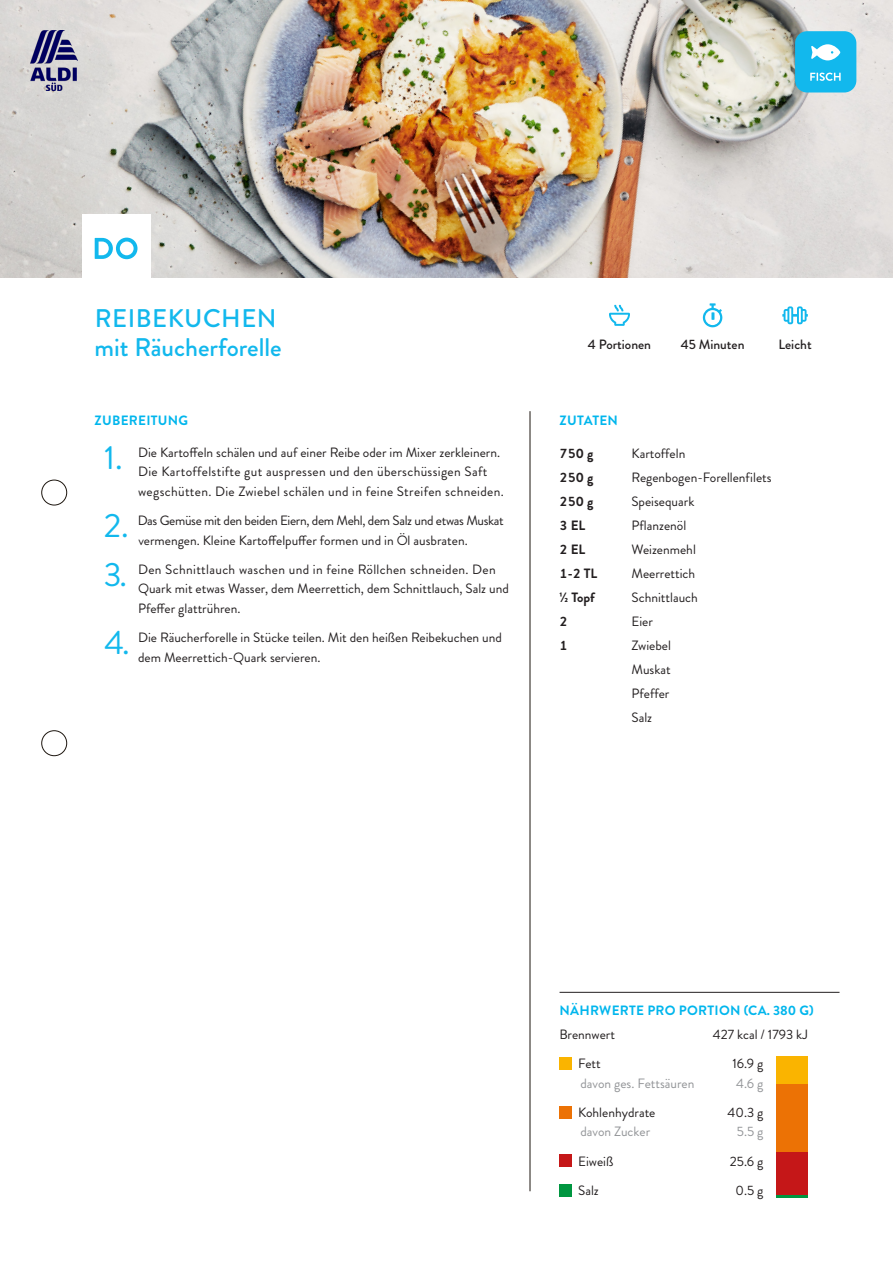
<style>
.page{position:relative;width:893px;height:1263px;background:#fff}
.page>*{position:absolute;margin:0;border:0;box-sizing:border-box;transform-origin:0 0}
.Zubereitungsliste{font:33.6px "Brandon Grotesque";color:#12b8ed}
.Headline_1{font:500 25.5px "Brandon Grotesque";color:#12b8ed}
.Headline_1-2{font:500 25.5px "Brandon Grotesque";letter-spacing:.02em;color:#12b8ed}
.Zubereitungsliste-2{font:13.5px/19.5px "Brandon Grotesque";color:#231f20}
.Zubereitungsliste-3{font:13.5px/19.5px "Brandon Grotesque";letter-spacing:.025em;color:#231f20}
.Zubereitungsliste-4{font:13.5px/19.5px "Brandon Grotesque";letter-spacing:-.025em;color:#231f20}
.Headline_2{font:13.5px "Brandon Grotesque";color:#231f20}
.Headline_2-2{font:700 13.5px "Brandon Grotesque";letter-spacing:.02em;color:#00b6ed}
.Naehrwerte_Liste{font:13.5px "Brandon Grotesque";color:#231f20}
.Absatzformat_1{font:13.5px "Brandon Grotesque";color:#231f20}
.Naehrwerte_Liste-2{font:13.5px "Brandon Grotesque";color:#939598}
.txt{font:500 13.5px "Brandon Grotesque";color:#231f20}
.Headline_2-3{font:700 13.5px "Brandon Grotesque";color:#231f20}
.Absatzformat_1-2{font:700 13.5px "Brandon Grotesque";color:#231f20}
</style>
<div class="page">
<div style="left:42px;top:480px;width:25px;height:25px;border:1px solid #1d160f;border-radius:50%"></div>
<div style="left:42px;top:730px;width:25px;height:26px;border:1px solid #1d160f;border-radius:50%"></div>
<hr style="left:530px;top:411px;width:1px;height:780px;background:#1d160f">
<hr style="left:560px;top:992px;width:279px;height:1px;background:#231f20">
<svg style="left:782px;top:306px;width:26px;height:18px"></svg>
<svg style="left:703px;top:303px;width:19px;height:24px"></svg>
<svg style="left:609px;top:305px;width:21px;height:21px"></svg>
<img style="left:0;top:0;width:893px;height:278px">
<div style="left:82px;top:214px;width:69px;height:69px;background:#fff"></div>
<svg style="left:95px;top:238px;width:43px;height:21px"></svg>
<img style="left:30px;top:30px;width:47px;height:60px">
<div style="left:559px;top:1057px;width:13px;height:13px;background:#fab400"></div>
<div style="left:559px;top:1105px;width:13px;height:13px;background:#ec7205"></div>
<div style="left:559px;top:1154px;width:13px;height:13px;background:#c51718"></div>
<div style="left:559px;top:1183px;width:13px;height:13px;background:#009640"></div>
<div style="left:776px;top:1056px;width:32px;height:28px;background:#fab400"></div>
<div style="left:776px;top:1084px;width:32px;height:68px;background:#ec7205"></div>
<div style="left:776px;top:1190px;width:32px;height:7px;background:#009640"></div>
<div style="left:776px;top:1152px;width:32px;height:43px;background:#c51718"></div>
<div style="left:795px;top:31px;width:61px;height:61px;background:#12b8ed;border-radius:12px"></div>
<svg style="left:810px;top:73px;width:31px;height:8px"></svg>
<svg style="left:811px;top:44px;width:29px;height:16px"></svg>
<p class="Headline_1-2" style="left:95px;top:301px;width:183px">REIBEKUCHEN</p>
<p class="Headline_1" style="left:94px;top:330px;width:189px">mit Räucherforelle</p>
<p class="Headline_2-2" style="left:95px;top:411px;width:95px">ZUBEREITUNG</p>
<p class="Zubereitungsliste" style="left:104px;top:434px;width:20px">1.</p>
<p class="Zubereitungsliste-3" style="left:138px;top:443px;width:367px">Die Kartoffeln schälen und auf einer Reibe oder im Mixer zerkleinern.<br>Die Kartoffelstifte gut auspressen und den überschüssigen Saft wegschütten. Die Zwiebel schälen und in feine Streifen schneiden.</p>
<p class="Zubereitungsliste" style="left:104px;top:502px;width:27px">2.</p>
<p class="Zubereitungsliste-4" style="left:138px;top:511px;width:368px">Das Gemüse mit den beiden Eiern, dem Mehl, dem Salz und etwas Muskat vermengen. Kleine Kartoffelpuffer formen und in Öl ausbraten.</p>
<p class="Zubereitungsliste" style="left:104px;top:551px;width:25px">3.</p>
<p class="Zubereitungsliste-2" style="left:138px;top:560px;width:372px">Den Schnittlauch waschen und in feine Röllchen schneiden. Den<br>Quark mit etwas Wasser, dem Meerrettich, dem Schnittlauch, Salz und<br>Pfeffer glattrühren.</p>
<p class="Zubereitungsliste" style="left:105px;top:619px;width:27px">4.</p>
<p class="Zubereitungsliste-2" style="left:138px;top:628px;width:365px">Die Räucherforelle in Stücke teilen. Mit den heißen Reibekuchen und dem Meerrettich-Quark servieren.</p>
<p class="txt" style="left:588px;top:335px;width:65px">4 Portionen</p>
<p class="txt" style="left:681px;top:335px;width:65px">45 Minuten</p>
<p class="txt" style="left:778px;top:335px;width:35px">Leicht</p>
<p class="Headline_2-2" style="left:560px;top:411px;width:60px">ZUTATEN</p>
<p class="Headline_2-3" style="left:560px;top:444px;width:35px">750 g</p>
<p class="Headline_2" style="left:631px;top:444px;width:55px">Kartoffeln</p>
<p class="Headline_2-3" style="left:560px;top:468px;width:35px">250 g</p>
<p class="Headline_2" style="left:631px;top:468px;width:142px">Regenbogen-Forellenfilets</p>
<p class="Headline_2-3" style="left:560px;top:492px;width:35px">250 g</p>
<p class="Headline_2" style="left:631px;top:492px;width:64px">Speisequark</p>
<p class="Headline_2-3" style="left:560px;top:516px;width:27px">3 EL</p>
<p class="Headline_2" style="left:631px;top:516px;width:56px">Pflanzenöl</p>
<p class="Headline_2-3" style="left:560px;top:540px;width:27px">2 EL</p>
<p class="Headline_2" style="left:631px;top:540px;width:66px">Weizenmehl</p>
<p class="Headline_2-3" style="left:560px;top:564px;width:39px">1-2 TL</p>
<p class="Headline_2" style="left:632px;top:564px;width:65px">Meerrettich</p>
<p class="Absatzformat_1-2" style="left:560px;top:588px;width:37px">½ Topf</p>
<p class="Absatzformat_1" style="left:632px;top:588px;width:68px">Schnittlauch</p>
<p class="Absatzformat_1-2" style="left:560px;top:612px;width:10px">2</p>
<p class="Absatzformat_1" style="left:632px;top:612px;width:23px">Eier</p>
<p class="Absatzformat_1-2" style="left:560px;top:636px;width:10px">1</p>
<p class="Absatzformat_1" style="left:632px;top:636px;width:41px">Zwiebel</p>
<p class="Absatzformat_1" style="left:632px;top:660px;width:41px">Muskat</p>
<p class="Absatzformat_1" style="left:631px;top:684px;width:39px">Pfeffer</p>
<p class="Absatzformat_1" style="left:631px;top:708px;width:22px">Salz</p>
<p class="Headline_2-2" style="left:559px;top:1000px;width:256px">NÄHRWERTE PRO PORTION (CA. 380 G)</p>
<p class="Headline_2" style="left:559px;top:1025px;width:57px">Brennwert</p>
<p class="Headline_2" style="left:713px;top:1025px;width:96px">427 kcal / 1793 kJ</p>
<p class="Naehrwerte_Liste" style="left:578px;top:1054px;width:24px">Fett</p>
<p class="Naehrwerte_Liste-2" style="left:580px;top:1074px;width:116px">davon ges. Fettsäuren</p>
<p class="Naehrwerte_Liste" style="left:732px;top:1054px;width:33px">16.9 g</p>
<p class="Naehrwerte_Liste-2" style="left:736px;top:1074px;width:29px">4.6 g</p>
<p class="Naehrwerte_Liste" style="left:578px;top:1103px;width:79px">Kohlenhydrate</p>
<p class="Naehrwerte_Liste-2" style="left:580px;top:1122px;width:71px">davon Zucker</p>
<p class="Naehrwerte_Liste" style="left:727px;top:1103px;width:37px">40.3 g</p>
<p class="Naehrwerte_Liste-2" style="left:737px;top:1122px;width:28px">5.5 g</p>
<p class="Naehrwerte_Liste" style="left:578px;top:1152px;width:37px">Eiweiß</p>
<p class="Naehrwerte_Liste" style="left:730px;top:1152px;width:35px">25.6 g</p>
<p class="Naehrwerte_Liste" style="left:578px;top:1181px;width:22px">Salz</p>
<p class="Naehrwerte_Liste" style="left:735px;top:1181px;width:29px">0.5 g</p>
</div>
